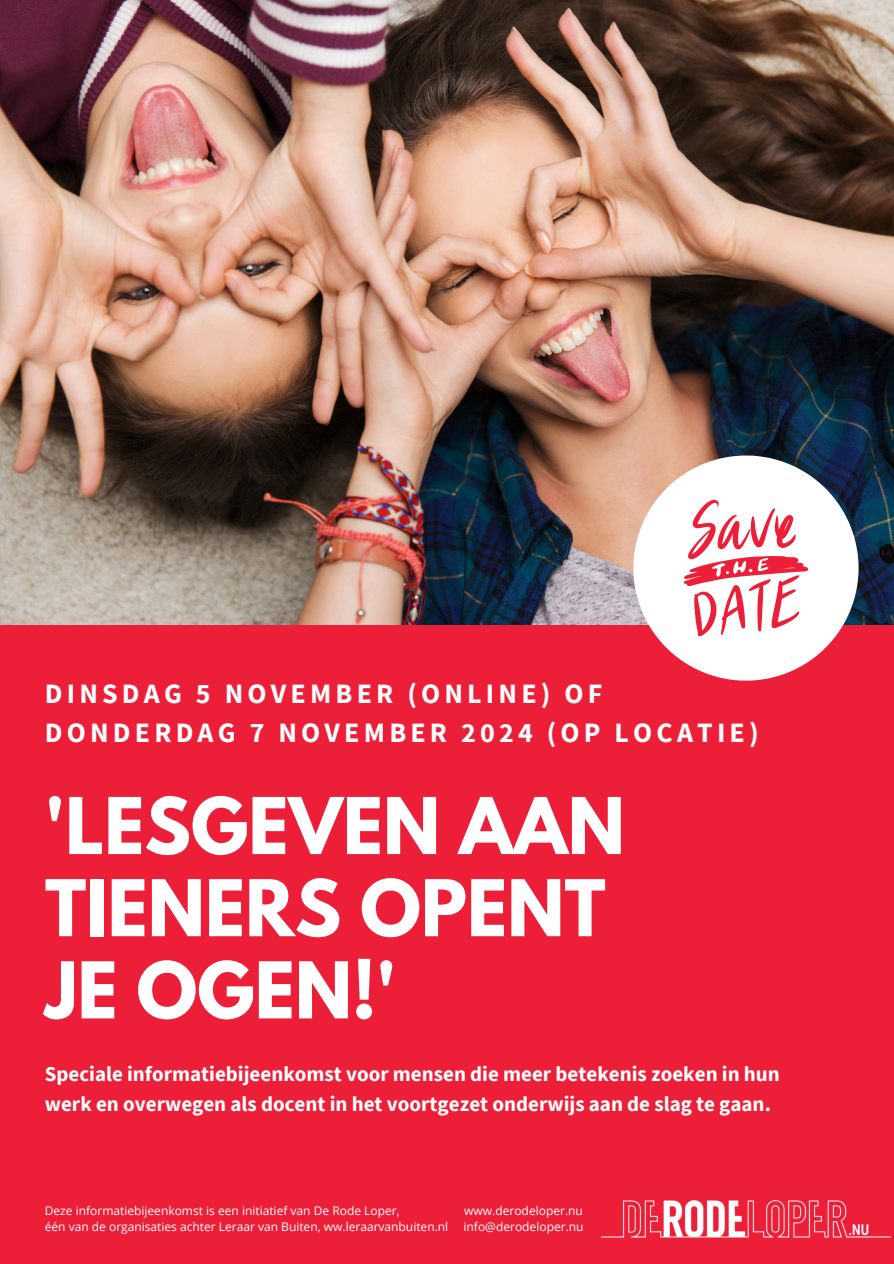
<style>
.page{position:relative;width:894px;height:1264px;background:#fff}
.page>*{position:absolute;margin:0;border:0;box-sizing:border-box;transform-origin:0 0}
.t1{font:700 69.15px/82.2px "League Spartan";color:#fff}
.t2{font:700 27.9px/38.7px "Source Sans Pro";letter-spacing:.15em;color:#fff}
.t3{font:700 21px/29.2px "Source Sans Pro";color:#fff}
.t4{font:12px "Open Sans";color:#fff}
</style>
<div class="page">
<img style="left:0;top:0;width:893px;height:625px">
<div style="left:0;top:625px;width:893px;height:638px;background:#ed1e38"></div>
<img style="left:601px;top:1200px;width:288px;height:38px">
<svg style="left:633px;top:455px;width:225px;height:225px"></svg>
<svg style="left:682px;top:500px;width:126px;height:136px"></svg>
<h3 class="t2" style="left:45px;top:674px;width:715px">DINSDAG 5 NOVEMBER (ONLINE) OF<br>DONDERDAG 7 NOVEMBER 2024 (OP LOCATIE)</h3>
<p class="t1" style="left:45px;top:794px;width:581px">'LESGEVEN AAN<br>TIENERS OPENT<br>JE OGEN!'</p>
<p class="t3" style="left:45px;top:1059px;width:736px">Speciale informatiebijeenkomst voor mensen die meer betekenis zoeken in hun werk en overwegen als docent in het voortgezet onderwijs aan de slag te gaan.</p>
<p class="t4" style="left:45px;top:1201px;width:356px">Deze informatiebijeenkomst is een initiatief van De Rode Loper,</p>
<p class="t4" style="left:45px;top:1217px;width:405px">één van de organisaties achter Leraar van Buiten, ww.leraarvanbuiten.nl</p>
<h2 class="t4" style="left:464px;top:1201px;width:120px">www.derodeloper.nu</h2>
<p class="t4" style="left:463px;top:1217px;width:121px">info@derodeloper.nu</p>
</div>
